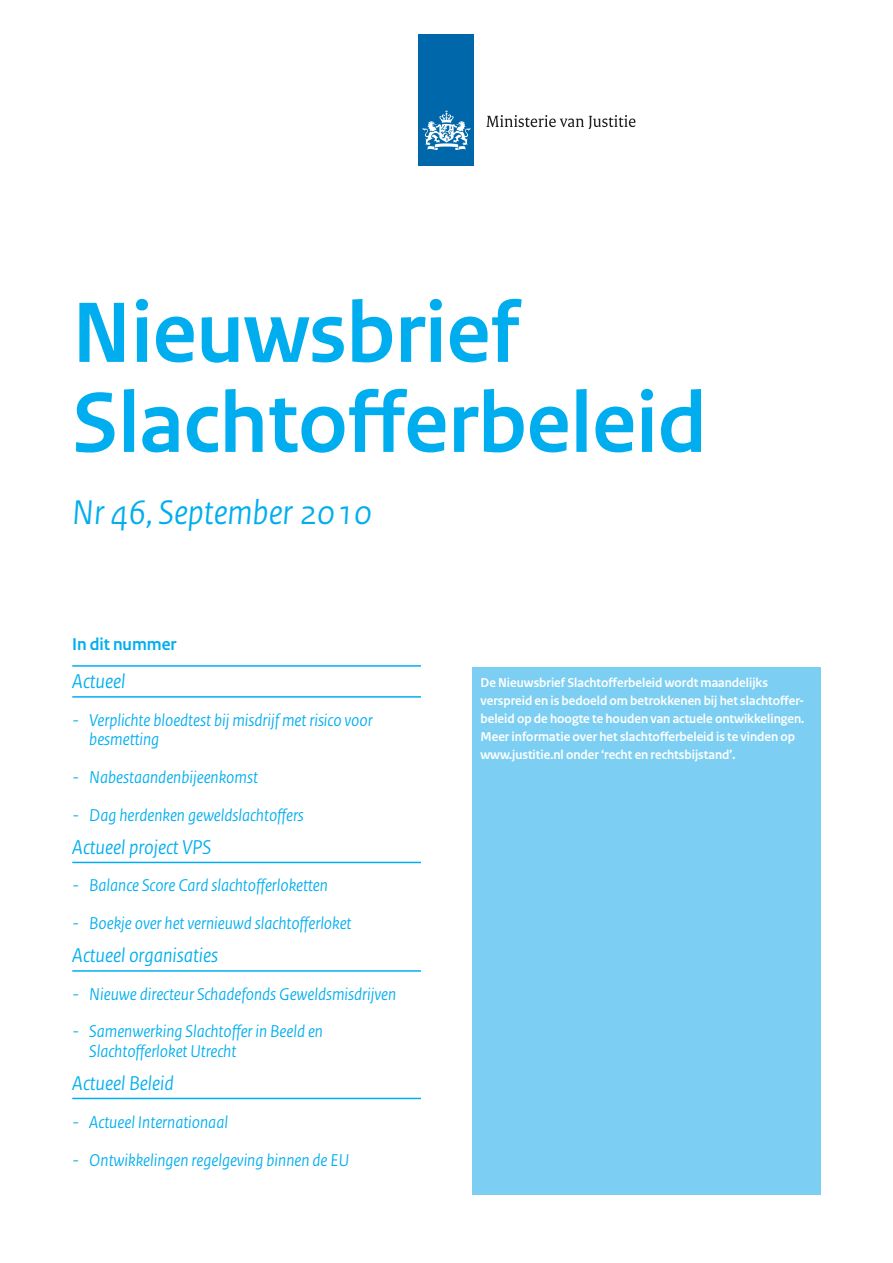
<style>
.page{position:relative;width:893px;height:1263px;background:#fff}
.page>*{position:absolute;margin:0;border:0;box-sizing:border-box;transform-origin:0 0}
.t1{font:700 90px/90px "Rijksoverheid Sans";color:#00aeef}
.t2{font:italic 36px "Rijksoverheid Sans";color:#00aeef}
.t3{font:italic 21px "Rijksoverheid Sans";color:#00aeef}
.t4{font:italic 18px/19.6px "Rijksoverheid Sans";color:#00aeef}
.t5{font:700 18px "Rijksoverheid Sans";color:#00aeef}
.t6{font:700 13.5px/18px "Rijksoverheid Sans";color:#fff}
</style>
<div class="page">
<div style="left:472px;top:668px;width:349px;height:527px;background:#7ccff2"></div>
<hr style="left:72px;top:665px;width:349px;height:2px;background:#00aeef">
<hr style="left:72px;top:696px;width:349px;height:2px;background:#00aeef">
<hr style="left:72px;top:862px;width:349px;height:1px;background:#00aeef">
<hr style="left:72px;top:970px;width:349px;height:2px;background:#00aeef">
<hr style="left:72px;top:1098px;width:349px;height:1px;background:#00aeef">
<div style="left:419px;top:34px;width:55px;height:132px;background:#0067aa"></div>
<svg style="left:423px;top:110px;width:47px;height:40px"></svg>
<svg style="left:486px;top:115px;width:149px;height:14px"></svg>
<h1 class="t1" style="left:72px;top:289px;width:636px">Nieuwsbrief<br>Slachtofferbeleid</h1>
<h2 class="t2" style="left:72px;top:492px;width:301px">Nr 46, September 2010</h2>
<p class="t5" style="left:72px;top:634px;width:106px">In dit nummer</p>
<p class="t3" style="left:72px;top:669px;width:55px">Actueel</p>
<p class="t4" style="left:89px;top:710px;width:285px;text-indent:-17px">- Verplichte bloedtest bij misdrijf met risico voor besmetting</p>
<p class="t4" style="left:72px;top:767px;width:187px">- Nabestaandenbijeenkomst</p>
<p class="t4" style="left:72px;top:805px;width:233px">- Dag herdenken geweldslachtoffers</p>
<p class="t3" style="left:72px;top:835px;width:141px">Actueel project VPS</p>
<p class="t4" style="left:72px;top:876px;width:257px">- Balance Score Card slachtofferloketten</p>
<p class="t4" style="left:72px;top:914px;width:281px">- Boekje over het vernieuwd slachtofferloket</p>
<p class="t3" style="left:72px;top:943px;width:147px">Actueel organisaties</p>
<p class="t4" style="left:72px;top:984px;width:325px">- Nieuwe directeur Schadefonds Geweldsmisdrijven</p>
<p class="t4" style="left:89px;top:1022px;width:235px;text-indent:-17px">- Samenwerking Slachtoffer in Beeld en<br>Slachtofferloket Utrecht</p>
<p class="t3" style="left:72px;top:1071px;width:103px">Actueel Beleid</p>
<p class="t4" style="left:72px;top:1112px;width:157px">- Actueel Internationaal</p>
<p class="t4" style="left:72px;top:1150px;width:278px">- Ontwikkelingen regelgeving binnen de EU</p>
<p class="t6" style="left:480px;top:673px;width:325px">De Nieuwsbrief Slachtofferbeleid wordt maandelijks verspreid en is bedoeld om betrokkenen bij het slachtoffer&shy;beleid op de hoogte te houden van actuele ontwikkelingen.<br>Meer informatie over het slachtofferbeleid is te vinden op www.justitie.nl onder ‘recht en rechtsbijstand’.</p>
</div>
